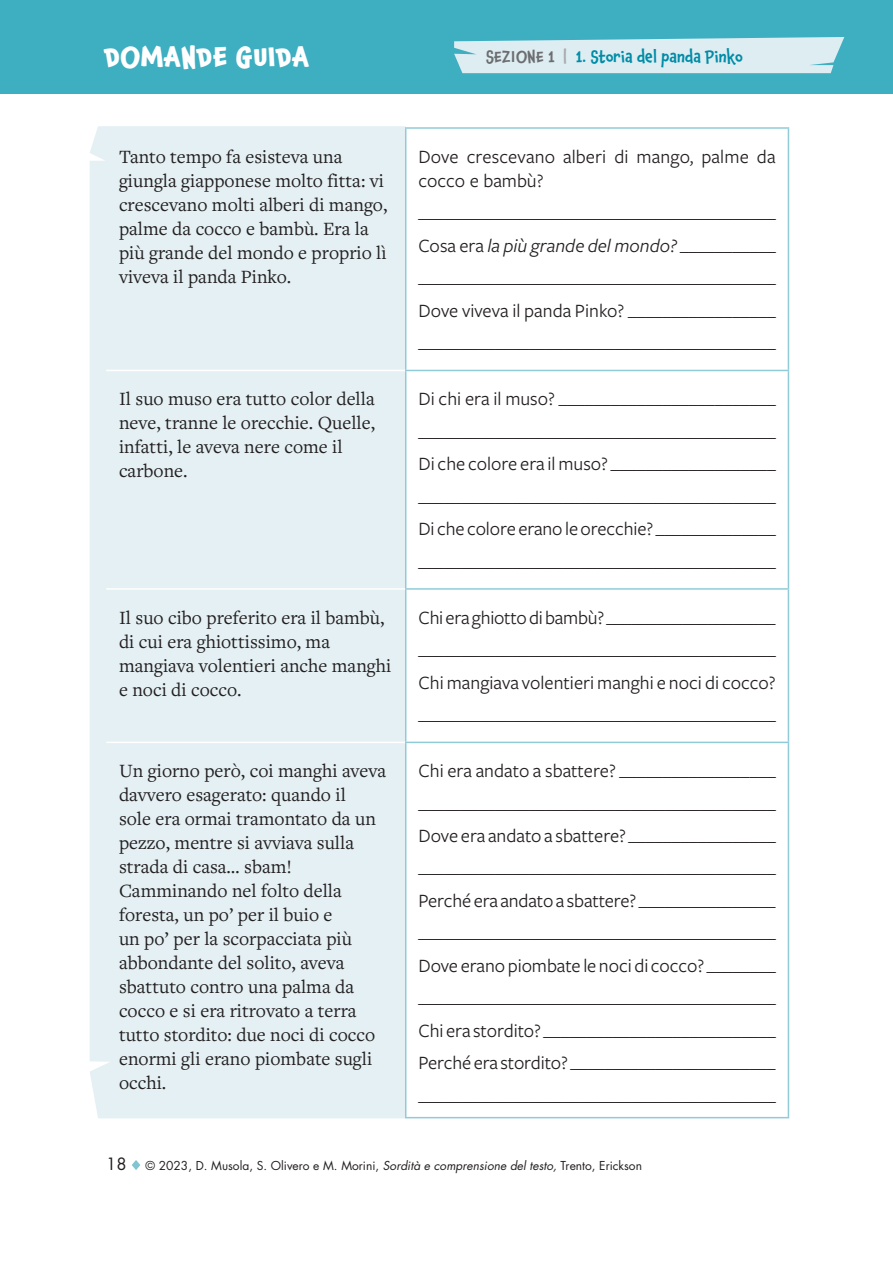
<style>
.page{position:relative;width:893px;height:1263px;background:#fff}
.page>*{position:absolute;margin:0;border:0;box-sizing:border-box;transform-origin:0 0}
.t1{font:700 27px "Chaloops";letter-spacing:.02em;color:#fff}
.t2{font:19.5px/32.5px "Freight Sans Pro";color:#231f20;text-align:justify}
.t3{font:19.5px/24px "Freight Text Pro";color:#231f20}
.t4{font:500 15.75px "Chaloops";color:#008ca7}
.t5{font:12px "Futura Std";color:#231f20}
.s1{color:#6c6d70}
.s2{color:#a8a9ad}
.s3{font-style:italic}
.s4{font-size:16.5px}
</style>
<div class="page">
<div style="left:0;top:0;width:893px;height:94px;background:#3eaec1"></div>
<svg style="left:132px;top:1160px;width:8px;height:10px"></svg>
<div style="left:90px;top:126px;width:316px;height:992px;background:#e4f0f4"></div>
<hr style="left:106px;top:370px;width:299px;height:1px;background:#fff">
<hr style="left:106px;top:588px;width:299px;height:2px;background:#fff">
<hr style="left:106px;top:742px;width:299px;height:1px;background:#fff">
<hr style="left:405px;top:127px;width:384px;height:2px;background:#90cbd7">
<hr style="left:405px;top:129px;width:1px;height:241px;background:#90cbd7">
<hr style="left:788px;top:129px;width:1px;height:241px;background:#90cbd7">
<hr style="left:405px;top:370px;width:384px;height:1px;background:#90cbd7">
<hr style="left:405px;top:371px;width:1px;height:217px;background:#90cbd7">
<hr style="left:788px;top:371px;width:1px;height:217px;background:#90cbd7">
<hr style="left:405px;top:588px;width:384px;height:2px;background:#90cbd7">
<hr style="left:405px;top:590px;width:1px;height:152px;background:#90cbd7">
<hr style="left:788px;top:590px;width:1px;height:152px;background:#90cbd7">
<hr style="left:405px;top:742px;width:384px;height:1px;background:#90cbd7">
<hr style="left:405px;top:743px;width:1px;height:374px;background:#90cbd7">
<hr style="left:788px;top:743px;width:1px;height:374px;background:#90cbd7">
<hr style="left:405px;top:1117px;width:384px;height:1px;background:#90cbd7">
<svg style="left:454px;top:37px;width:390px;height:36px"></svg>
<h1 class="t1" style="left:104px;top:34px;width:207px">DOMANDE GUIDA</h1>
<p class="t4" style="left:486px;top:44px;width:258px"><span class="s1">SEZIONE 1</span> <span class="s2">|</span> 1. Storia del panda Pinko</p>
<p class="t3" style="left:119px;top:144px;width:270px">Tanto tempo fa esisteva una giungla giapponese molto fitta: vi crescevano molti alberi di mango, palme da cocco e bambù. Era la più grande del mondo e proprio lì viveva il panda Pinko.</p>
<p class="t2" style="left:418px;top:144px;width:359px;line-height:24px">Dove crescevano alberi di mango, palme da cocco e bambù?</p>
<p class="t2" style="left:418px;top:196px;width:359px">__________________________________________ Cosa era <span class="s3">la più grande del mondo?</span> ___________ __________________________________________ Dove viveva il panda Pinko? _________________ __________________________________________</p>
<p class="t3" style="left:119px;top:386px;width:258px">Il suo muso era tutto color della neve, tranne le orecchie. Quelle, infatti, le aveva nere come il carbone.</p>
<p class="t2" style="left:418px;top:382px;width:359px">Di chi era il muso? _________________________ __________________________________________ Di che colore era il muso? ___________________ __________________________________________ Di che colore erano le orecchie? ______________ __________________________________________</p>
<p class="t3" style="left:119px;top:605px;width:274px">Il suo cibo preferito era il bambù, di cui era ghiottissimo, ma mangiava volentieri anche manghi e noci di cocco.</p>
<p class="t2" style="left:418px;top:600px;width:359px">Chi era ghiotto di bambù? ____________________ __________________________________________ Chi mangiava volentieri manghi e noci di cocco? __________________________________________</p>
<p class="t3" style="left:119px;top:758px;width:269px">Un giorno però, coi manghi aveva davvero esagerato: quando il<br>sole era ormai tramontato da un pezzo, mentre si avviava sulla strada di casa… sbam!<br>Camminando nel folto della foresta, un po’ per il buio e<br>un po’ per la scorpacciata più abbondante del solito, aveva sbattuto contro una palma da cocco e si era ritrovato a terra tutto stordito: due noci di cocco enormi gli erano piombate sugli occhi.</p>
<p class="t2" style="left:418px;top:754px;width:359px">Chi era andato a sbattere? __________________ __________________________________________ Dove era andato a sbattere? _________________ __________________________________________ Perché era andato a sbattere? ________________ __________________________________________ Dove erano piombate le noci di cocco? ________ __________________________________________ Chi era stordito? ___________________________ Perché era stordito? ________________________ __________________________________________</p>
<p class="t5" style="left:106px;top:1158px;width:537px"><span class="s4">18</span> © 2023, D. Musola, S. Olivero e M. Morini, <span class="s3">Sordità e comprensione del testo,</span> Trento, Erickson</p>
</div>
